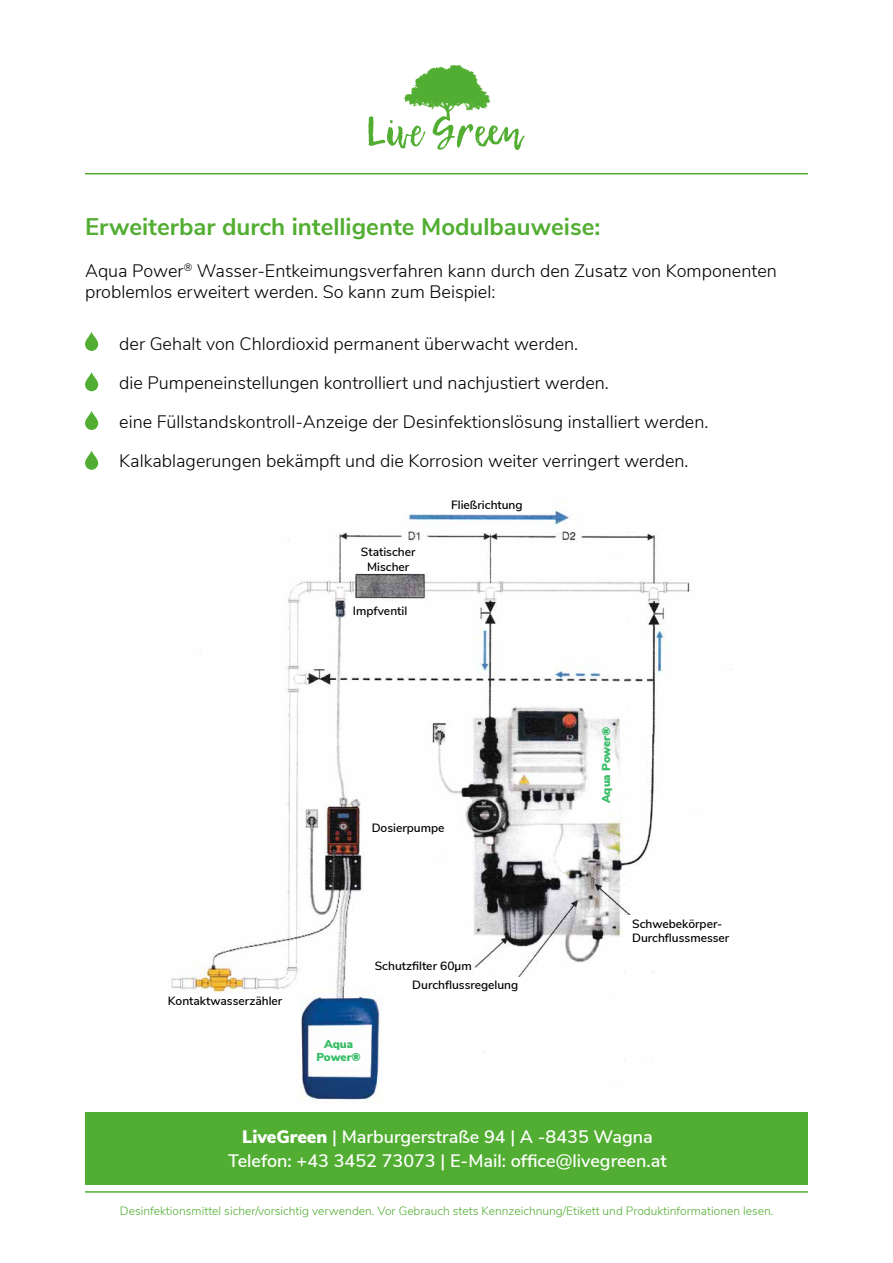
<style>
.page{position:relative;width:893px;height:1263px;background:#fff}
.page>*{position:absolute;margin:0;border:0;box-sizing:border-box;transform-origin:0 0}
.t1{font:700 24px "Nunito Sans";color:#52ae32}
.t2{font:300 18px/39px "Nunito Sans";color:#000}
.t3{font:600 18px/24px "Nunito Sans";color:#fff;text-align:center}
.t4{font:600 12px/14.4px "Nunito Sans";color:#000}
.t5{font:300 12px "Nunito Sans";color:#52ae32}
.t6{font:900 11.4px/13.8px "Nunito Sans";color:#33bc64;text-align:center}
.s1{font-weight:900}
</style>
<div class="page">
<hr style="left:85px;top:173px;width:723px;height:1px;background:#52ae32">
<hr style="left:85px;top:1191px;width:723px;height:2px;background:#52ae32">
<svg style="left:368px;top:65px;width:157px;height:85px"></svg>
<svg style="left:85px;top:411px;width:13px;height:19px"></svg>
<svg style="left:85px;top:372px;width:13px;height:19px"></svg>
<svg style="left:85px;top:450px;width:13px;height:20px"></svg>
<svg style="left:85px;top:332px;width:13px;height:19px"></svg>
<div style="left:85px;top:1112px;width:723px;height:73px;background:#52ae32"></div>
<img style="left:171px;top:503px;width:561px;height:599px">
<div style="left:435px;top:497px;width:104px;height:17px;background:#fff"></div>
<div style="left:347px;top:603px;width:72px;height:16px;background:#fff"></div>
<div style="left:350px;top:544px;width:76px;height:29px;background:#fff"></div>
<div style="left:624px;top:915px;width:114px;height:27px;background:#fff"></div>
<div style="left:362px;top:819px;width:93px;height:17px;background:#fff"></div>
<div style="left:362px;top:958px;width:110px;height:17px;background:#fff"></div>
<div style="left:408px;top:977px;width:114px;height:22px;background:#fff"></div>
<div style="left:162px;top:993px;width:126px;height:14px;background:#fff"></div>
<h1 class="t1" style="left:85px;top:209px;width:517px">Erweiterbar durch intelligente Modulbauweise:</h1>
<p class="t2" style="left:85px;top:259px;width:693px;line-height:21.6px">Aqua Power<sup>®</sup> Wasser-Entkeimungsverfahren kann durch den Zusatz von Komponenten problemlos erweitert werden. So kann zum Beispiel:</p>
<p class="t2" style="left:119px;top:323px;width:591px">der Gehalt von Chlordioxid permanent überwacht werden.<br>die Pumpeneinstellungen kontrolliert und nachjustiert werden.<br>eine Füllstandskontroll-Anzeige der Desinfektionslösung installiert werden.<br>Kalkablagerungen bekämpft und die Korrosion weiter verringert werden.</p>
<p class="t4" style="left:361px;top:544px;width:56px;text-align:center">Statischer<br>Mischer</p>
<p class="t4" style="left:353px;top:603px;width:56px">Impfventil</p>
<p class="t4" style="left:451px;top:497px;width:73px">Fließrichtung</p>
<p class="t4" style="left:372px;top:819px;width:74px">Dosierpumpe</p>
<p class="t4" style="left:168px;top:993px;width:116px">Kontaktwasserzähler</p>
<p class="t4" style="left:412px;top:956px;width:108px;line-height:18.9px;text-indent:-37px">Schutzfilter 60μm<br>Durchflussregelung</p>
<p class="t6" style="left:316px;top:1036px;width:46px">Aqua<br>Power®</p>
<p class="t6" style="left:599px;top:803px;width:78px;rotate:-90deg">Aqua Power®</p>
<p class="t4" style="left:632px;top:915px;width:99px">Schwebekörper-<br>Durchflussmesser</p>
<p class="t3" style="left:228px;top:1124px;width:440px"><span class="s1">LiveGreen</span> | Marburgerstraße 94 | A -8435 Wagna<br>Telefon: +43 3452 73073 | E-Mail: office@livegreen.at</p>
<p class="t5" style="left:120px;top:1202px;width:655px">Desinfektionsmittel sicher/vorsichtig verwenden. Vor Gebrauch stets Kennzeichnung/Etikett und Produktinformationen lesen.</p>
</div>
